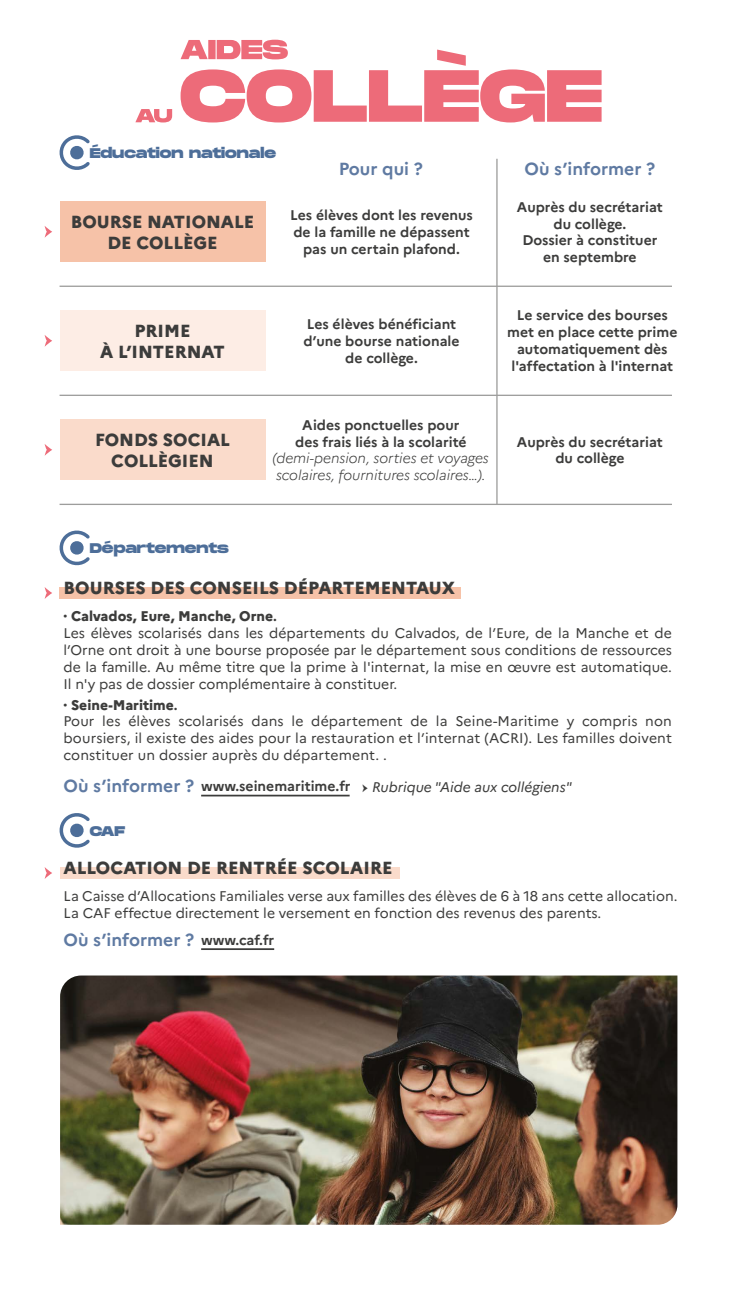
<style>
.page{position:relative;width:737px;height:1290px;background:#fff}
.page>*{position:absolute;margin:0;border:0;box-sizing:border-box;transform-origin:0 0}
.t1{font:800 17.5px/21px "Marianne";color:#3c3c3b;text-align:center}
.t2{font:700 17.5px "Marianne";color:#5f7aa2}
.t3{font:14px/16.8px "Marianne";color:#3c3c3b}
.t4{font:700 14px/16.8px "Marianne";color:#3c3c3b;text-align:center}
.t5{font:italic 300 14px/16.8px "Marianne";color:#3c3c3b}
.t6{font:italic 14px "Marianne";color:#3c3c3b}
.t7{font:800 14px "Monument Extended";color:#4d6e99}
.s1{font-weight:800}
.s2{font-weight:700}
.s3{font-weight:700;font-style:normal;font-size:17.5px;color:#5f7aa2}
.s4{font-weight:700;font-style:normal}
.s5{font-family:"Minion Pro";font-weight:700;font-style:normal}
.s6{font-size:14px;color:#3c3c3b}
</style>
<div class="page">
<svg style="left:180px;top:40px;width:421px;height:82px"></svg>
<svg style="left:135px;top:109px;width:37px;height:13px"></svg>
<div style="left:60px;top:201px;width:205px;height:61px;background:#f6c2a8"></div>
<svg style="left:45px;top:226px;width:7px;height:12px"></svg>
<div style="left:60px;top:310px;width:205px;height:61px;background:#fdede5"></div>
<svg style="left:45px;top:335px;width:7px;height:12px"></svg>
<div style="left:60px;top:419px;width:205px;height:61px;background:#fadbcb"></div>
<svg style="left:45px;top:444px;width:7px;height:12px"></svg>
<hr style="left:60px;top:504px;width:612px;height:1px;background:#9d9d9c">
<hr style="left:60px;top:286px;width:612px;height:1px;background:#9d9d9c">
<hr style="left:60px;top:395px;width:612px;height:1px;background:#9d9d9c">
<hr style="left:496px;top:159px;width:1px;height:345px;background:#9d9d9c">
<svg style="left:59px;top:136px;width:31px;height:34px"></svg>
<div style="left:60px;top:587px;width:400px;height:12px;background:#f6c2a8"></div>
<svg style="left:45px;top:587px;width:7px;height:12px"></svg>
<hr style="left:201px;top:795px;width:148px;height:1px;background:#3c3c3b">
<div style="left:60px;top:867px;width:339px;height:12px;background:#fadbcb"></div>
<svg style="left:45px;top:867px;width:7px;height:12px"></svg>
<hr style="left:201px;top:948px;width:73px;height:2px;background:#3c3c3b">
<svg style="left:59px;top:531px;width:31px;height:35px"></svg>
<svg style="left:59px;top:813px;width:31px;height:35px"></svg>
<img style="left:60px;top:975px;width:617px;height:250px">
<p class="t7" style="left:90px;top:143px;width:188px">Éducation nationale</p>
<p class="t1" style="left:71px;top:211px;width:185px">BOURSE NATIONALE<br>DE COLLÈGE</p>
<p class="t2" style="left:339px;top:158px;width:86px">Pour qui ?</p>
<p class="t2" style="left:524px;top:158px;width:132px">Où s’informer ?</p>
<p class="t4" style="left:290px;top:207px;width:184px">Les élèves dont les revenus de la famille ne dépassent pas un certain plafond.</p>
<p class="t4" style="left:517px;top:198px;width:148px">Auprès du secrétariat du collège.<br>Dossier à constituer en septembre</p>
<p class="t1" style="left:100px;top:320px;width:126px">PRIME<br>À L’INTERNAT</p>
<p class="t4" style="left:303px;top:316px;width:158px">Les élèves bénéficiant d’une bourse nationale de collège.</p>
<p class="t4" style="left:507px;top:307px;width:172px">Le service des bourses met en place cette prime automatiquement dès l'affectation à l'internat</p>
<p class="t1" style="left:95px;top:429px;width:136px">FONDS SOCIAL<br>COLLÈGIEN</p>
<p class="t7" style="left:90px;top:538px;width:141px">Départements</p>
<p class="t4" style="left:295px;top:416px;width:173px">Aides ponctuelles pour des frais liés à la scolarité</p>
<p class="t5" style="left:273px;top:450px;width:217px">(demi-pension, sorties et voyages scolaires, fournitures scolaires…).</p>
<p class="t4" style="left:517px;top:433px;width:148px">Auprès du secrétariat du collège</p>
<p class="t1" style="left:63px;top:577px;width:393px">BOURSES DES CONSEILS DÉPARTEMENTAUX</p>
<p class="t3" style="left:63px;top:608px;width:610px"><span class="s1">· Calvados, Eure, Manche, Orne</span><span class="s2">.<br></span>Les élèves scolarisés dans les départements du Calvados, de l’Eure, de la Manche et de l’Orne ont droit à une bourse proposée par le département sous conditions de ressources de la famille. Au même titre que la prime à l'internat, la mise en œuvre est automatique.<br>Il n'y pas de dossier complémentaire à constituer.</p>
<p class="t3" style="left:63px;top:696px;width:610px"><span class="s1">· Seine-Maritime</span><span class="s2">.<br></span>Pour les élèves scolarisés dans le département de la Seine-Maritime y compris non boursiers, il existe des aides pour la restauration et l’internat (ACRI). Les familles doivent constituer un dossier auprès du département. .</p>
<p class="t6" style="left:63px;top:779px;width:510px"><span class="s3">Où s’informer ?</span> <span class="s4">www.seinemaritime.fr</span> <span class="s5">→</span> Rubrique "Aide aux collégiens"</p>
<p class="t7" style="left:90px;top:820px;width:37px">CAF</p>
<p class="t1" style="left:63px;top:857px;width:330px">ALLOCATION DE RENTRÉE SCOLAIRE</p>
<p class="t3" style="left:63px;top:888px;width:615px">La Caisse d’Allocations Familiales verse aux familles des élèves de 6 à 18 ans cette allocation.<br>La CAF effectue directement le versement en fonction des revenus des parents.</p>
<p class="t2" style="left:63px;top:929px;width:212px">Où s’informer ? <span class="s6">www.caf.fr</span></p>
</div>
